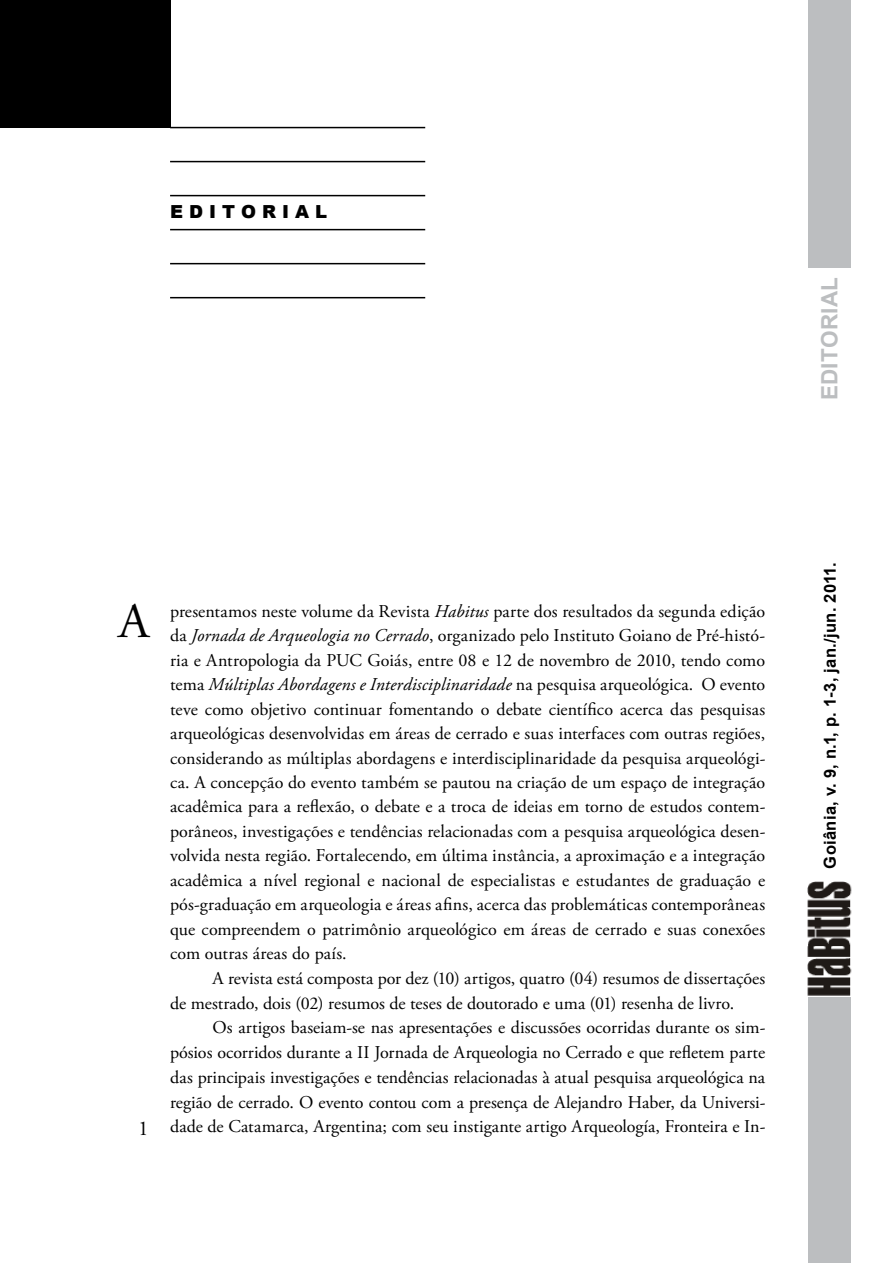
<style>
.page{position:relative;width:893px;height:1263px;background:#fff}
.page>*{position:absolute;margin:0;border:0;box-sizing:border-box;transform-origin:0 0}
.t1{font:49.5px "Adobe Garamond Pro";color:#000}
.t2{font:700 22.5px "Arial";letter-spacing:.015em;color:#bcbec0}
.t3{font:21px "Adobe Garamond Pro";color:#000}
.t4{font:18px/24.5px "Adobe Garamond Pro";color:#000;text-align:justify}
.t5{font:900 18px "Arial";color:#000}
.t6{font:700 16.5px "Arial";letter-spacing:.02em;color:#000}
.s1{font-style:italic}
</style>
<div class="page">
<div style="left:808px;top:995px;width:42px;height:268px;background:#bcbec0"></div>
<img style="left:808px;top:881px;width:44px;height:115px">
<div style="left:0;top:0;width:170px;height:128px;background:#000"></div>
<hr style="left:170px;top:127px;width:255px;height:1px;background:#000">
<hr style="left:170px;top:161px;width:255px;height:1px;background:#000">
<hr style="left:170px;top:195px;width:255px;height:1px;background:#000">
<hr style="left:170px;top:229px;width:255px;height:1px;background:#000">
<hr style="left:170px;top:263px;width:255px;height:1px;background:#000">
<hr style="left:170px;top:297px;width:255px;height:1px;background:#000">
<div style="left:808px;top:0;width:42px;height:268px;background:#bcbec0"></div>
<p class="t5" style="left:170px;top:199px;width:158px">E D I T O R I A L</p>
<p class="t2" style="left:814px;top:400px;width:125px;rotate:-90deg">editorial</p>
<h1 class="t1" style="left:118px;top:592px;width:32px">A</h1>
<p class="t4" style="left:170px;top:600px;width:597px">presentamos neste volume da Revista <span class="s1">Habitus</span> parte dos resultados da segunda edição da <span class="s1">Jornada de Arqueologia no Cerrado</span>, organizado pelo Instituto Goiano de Pré-histó&shy;ria e Antropologia da PUC Goiás, entre 08 e 12 de novembro de 2010, tendo como tema <span class="s1">Múltiplas Abordagens e Interdisciplinaridade</span> na pesquisa arqueológica. O evento teve como objetivo continuar fomentando o debate científico acerca das pesquisas arqueológicas desenvolvidas em áreas de cerrado e suas interfaces com outras regiões, considerando as múltiplas abordagens e interdisciplinaridade da pesquisa arqueológi&shy;ca. A concepção do evento também se pautou na criação de um espaço de integração acadêmica para a reflexão, o debate e a troca de ideias em torno de estudos contem&shy;porâneos, investigações e tendências relacionadas com a pesquisa arqueológica desen&shy;volvida nesta região. Fortalecendo, em última instância, a aproximação e a integração acadêmica a nível regional e nacional de especialistas e estudantes de graduação e pós-graduação em arqueologia e áreas afins, acerca das problemáticas contemporâneas que compreendem o patrimônio arqueológico em áreas de cerrado e suas conexões com outras áreas do país.</p>
<p class="t4" style="left:170px;top:966px;width:597px;text-indent:43px">A revista está composta por dez (10) artigos, quatro (04) resumos de dissertações de mestrado, dois (02) resumos de teses de doutorado e uma (01) resenha de livro.</p>
<p class="t4" style="left:170px;top:1016px;width:597px;text-indent:43px">Os artigos baseiam-se nas apresentações e discussões ocorridas durante os sim&shy;pósios ocorridos durante a II Jornada de Arqueologia no Cerrado e que refletem parte das principais investigações e tendências relacionadas à atual pesquisa arqueológica na região de cerrado. O evento contou com a presença de Alejandro Haber, da Universi&shy;dade de Catamarca, Argentina; com seu instigante artigo Arqueología, Fronteira e In-</p>
<p class="t3" style="left:138px;top:1116px;width:12px">1</p>
<p class="t6" style="left:819px;top:868px;width:307px;rotate:-90deg">Goiânia, v. 9, n.1, p. 1-3, jan./jun. 2011.</p>
</div>
